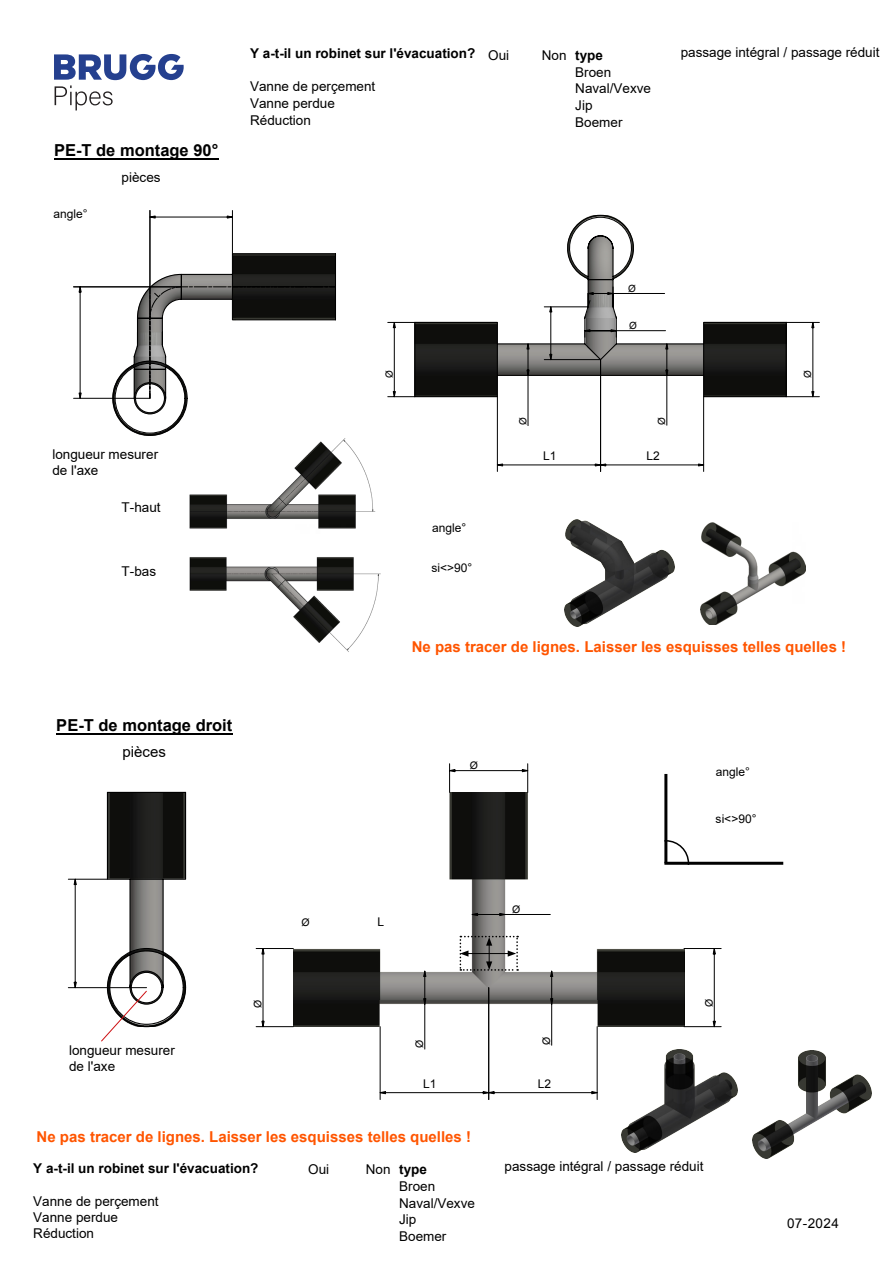
<style>
.page{position:relative;width:893px;height:1263px;background:#fff}
.page>*{position:absolute;margin:0;border:0;box-sizing:border-box;transform-origin:0 0}
.t1{font:700 16.5px "Arial";color:#000}
.t2{font:700 15px "Arial";color:#f50}
.t3{font:15px "Arial";color:#000}
.t4{font:13.5px/16.8px "Arial";color:#000}
.t5{font:700 13.5px "Arial";color:#000}
.t6{font:13.5px/16.2px "Arial";color:#000}
.t7{font:12px "Arial";color:#000}
.t8{font:12px "Arial";color:#000}
.t9{font:10.5px "Arial";color:#000}
.t10{font:9.9px "Arial";color:#000}
.s1{font-style:inherit}
</style>
<div class="page">
<svg style="left:54px;top:54px;width:130px;height:56px"></svg>
<hr style="left:54px;top:158px;width:164px;height:2px;background:#000">
<svg style="left:415px;top:214px;width:371px;height:184px"></svg>
<svg style="left:494px;top:286px;width:212px;height:186px"></svg>
<svg style="left:387px;top:321px;width:28px;height:77px"></svg>
<svg style="left:786px;top:321px;width:34px;height:77px"></svg>
<svg style="left:73px;top:210px;width:263px;height:226px"></svg>
<hr style="left:74px;top:287px;width:107px;height:1px;background:#000">
<hr style="left:150px;top:210px;width:1px;height:108px;background:#000">
<img style="left:189px;top:557px;width:192px;height:95px">
<img style="left:185px;top:431px;width:191px;height:98px">
<hr style="left:56px;top:733px;width:176px;height:2px;background:#000">
<img style="left:294px;top:792px;width:374px;height:235px">
<svg style="left:447px;top:763px;width:83px;height:30px"></svg>
<svg style="left:469px;top:913px;width:82px;height:3px"></svg>
<svg style="left:256px;top:948px;width:38px;height:80px"></svg>
<svg style="left:600px;top:946px;width:122px;height:82px"></svg>
<svg style="left:68px;top:791px;width:119px;height:251px"></svg>
<hr style="left:664px;top:774px;width:3px;height:89px;background:#000">
<hr style="left:666px;top:862px;width:116px;height:3px;background:#000">
<svg style="left:663px;top:839px;width:27px;height:27px"></svg>
<svg style="left:377px;top:936px;width:223px;height:164px"></svg>
<img style="left:564px;top:520px;width:110px;height:106px">
<img style="left:752px;top:1051px;width:120px;height:107px">
<img style="left:622px;top:1049px;width:115px;height:104px">
<img style="left:700px;top:523px;width:105px;height:102px">
<p class="t1" style="left:54px;top:138px;width:166px"><span class="s1">PE-T</span> de montage <span class="s1">90°</span></p>
<p class="t6" style="left:122px;top:169px;width:41px">pièces</p>
<p class="t7" style="left:54px;top:205px;width:36px">angle<span class="s1">°</span></p>
<p class="t4" style="left:52px;top:446px;width:107px;line-height:16.2px">longueur mesurer de l'axe</p>
<p class="t6" style="left:122px;top:499px;width:41px"><span class="s1">T-</span>haut</p>
<p class="t6" style="left:122px;top:563px;width:36px"><span class="s1">T-</span>bas</p>
<p class="t5" style="left:250px;top:44px;width:227px">Y a-t-il un robinet sur l'évacuation?</p>
<p class="t4" style="left:250px;top:78px;width:127px">Vanne de perçement<br>Vanne perdue<br>Réduction</p>
<p class="t4" style="left:488px;top:46px;width:23px">Oui</p>
<p class="t4" style="left:542px;top:46px;width:26px">Non</p>
<p class="t4" style="left:681px;top:44px;width:200px">passage intégral / passage réduit</p>
<p class="t5" style="left:575px;top:45px;width:29px">type</p>
<p class="t4" style="left:575px;top:63px;width:77px">Broen<br>Naval/Vexve<br>Jip<br>Boemer</p>
<p class="t10" style="left:628px;top:282px;width:9px">Ø</p>
<p class="t10" style="left:629px;top:319px;width:9px">Ø</p>
<p class="t10" style="left:383px;top:378px;width:9px;rotate:-90deg">Ø</p>
<p class="t10" style="left:801px;top:378px;width:9px;rotate:-90deg">Ø</p>
<p class="t10" style="left:516px;top:425px;width:9px;rotate:-90deg">Ø</p>
<p class="t10" style="left:655px;top:425px;width:9px;rotate:-90deg">Ø</p>
<p class="t7" style="left:432px;top:519px;width:36px">angle°</p>
<p class="t7" style="left:431px;top:560px;width:42px">si&lt;&gt;90°</p>
<p class="t8" style="left:543px;top:447px;width:15px">L1</p>
<p class="t8" style="left:646px;top:447px;width:15px">L2</p>
<p class="t1" style="left:56px;top:713px;width:178px"><span class="s1">PE-T</span> de montage droit</p>
<p class="t3" style="left:123px;top:741px;width:45px">pièces</p>
<p class="t2" style="left:412px;top:636px;width:436px">Ne pas tracer de lignes. Laisser les esquisses telles quelles !</p>
<p class="t9" style="left:470px;top:758px;width:10px">Ø</p>
<p class="t7" style="left:716px;top:763px;width:36px">angle<span class="s1">°</span></p>
<p class="t7" style="left:716px;top:810px;width:42px">si&lt;&gt;90°</p>
<p class="t6" style="left:69px;top:1042px;width:107px">longueur mesurer de l'axe</p>
<p class="t9" style="left:301px;top:915px;width:10px">Ø</p>
<p class="t8" style="left:378px;top:914px;width:8px">L</p>
<p class="t9" style="left:512px;top:902px;width:10px">Ø</p>
<p class="t9" style="left:251px;top:1008px;width:10px;rotate:-90deg">Ø</p>
<p class="t9" style="left:702px;top:1006px;width:10px;rotate:-90deg">Ø</p>
<p class="t9" style="left:413px;top:1048px;width:10px;rotate:-90deg">Ø</p>
<p class="t9" style="left:539px;top:1044px;width:10px;rotate:-90deg">Ø</p>
<p class="t8" style="left:423px;top:1076px;width:15px">L1</p>
<p class="t8" style="left:538px;top:1076px;width:15px">L2</p>
<p class="t2" style="left:37px;top:1126px;width:436px">Ne pas tracer de lignes. Laisser les esquisses telles quelles !</p>
<p class="t5" style="left:33px;top:1159px;width:227px">Y a-t-il un robinet sur l'évacuation?</p>
<p class="t4" style="left:33px;top:1193px;width:127px;line-height:16.2px">Vanne de perçement<br>Vanne perdue<br>Réduction</p>
<p class="t4" style="left:308px;top:1161px;width:23px">Oui</p>
<p class="t4" style="left:366px;top:1160px;width:26px">Non</p>
<p class="t4" style="left:505px;top:1158px;width:200px">passage intégral / passage réduit</p>
<p class="t5" style="left:399px;top:1159px;width:29px">type</p>
<p class="t4" style="left:399px;top:1177px;width:77px">Broen<br>Naval/Vexve<br>Jip<br>Boemer</p>
<p class="t4" style="left:787px;top:1214px;width:53px">07-202<span class="s1">4</span></p>
</div>
